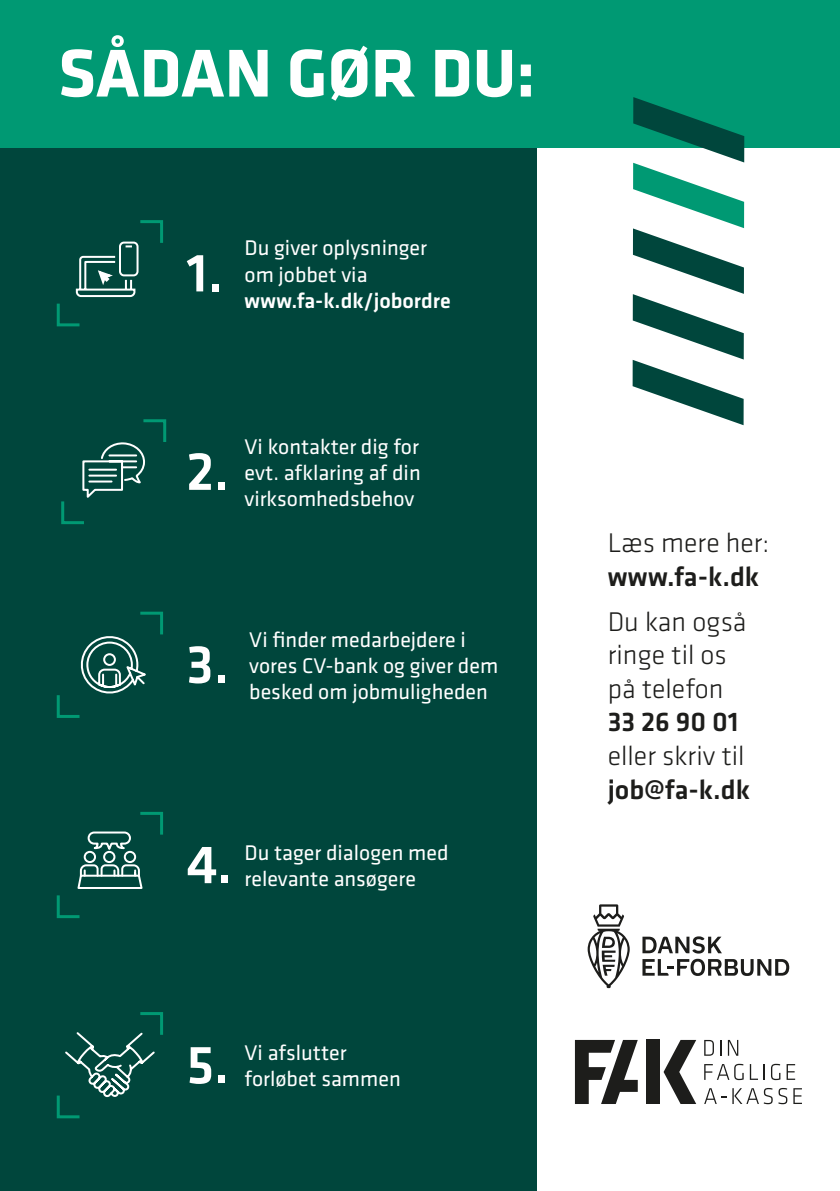
<style>
.page{position:relative;width:840px;height:1191px;background:#fff}
.page>*{position:absolute;margin:0;border:0;box-sizing:border-box;transform-origin:0 0}
.t1{font:700 70px "Klavika";color:#fff}
.t2{font:500 56px "Klavika";color:#fff}
.t3{font:300 28px/33.6px "Klavika";color:#1d1d1b}
.t4{font:500 28px "Klavika";color:#1d1d1b}
.t5{font:22px/26px "Klavika";color:#fff}
.t6{font:500 22px "Klavika";color:#fff}
</style>
<div class="page">
<div style="left:0;top:127px;width:536px;height:1064px;background:#00463c"></div>
<div style="left:0;top:0;width:839px;height:147px;background:#009973"></div>
<svg style="left:632px;top:97px;width:111px;height:328px"></svg>
<svg style="left:704px;top:1040px;width:9px;height:15px"></svg>
<svg style="left:720px;top:1040px;width:1px;height:15px"></svg>
<svg style="left:727px;top:1040px;width:10px;height:15px"></svg>
<svg style="left:704px;top:1063px;width:39px;height:17px"></svg>
<svg style="left:749px;top:1064px;width:8px;height:15px"></svg>
<svg style="left:763px;top:1064px;width:1px;height:15px"></svg>
<svg style="left:771px;top:1063px;width:9px;height:17px"></svg>
<svg style="left:786px;top:1064px;width:8px;height:15px"></svg>
<svg style="left:704px;top:1088px;width:22px;height:16px"></svg>
<svg style="left:732px;top:1088px;width:40px;height:16px"></svg>
<svg style="left:778px;top:1088px;width:8px;height:16px"></svg>
<svg style="left:793px;top:1088px;width:8px;height:16px"></svg>
<svg style="left:574px;top:1040px;width:63px;height:64px"></svg>
<div style="left:645px;top:1040px;width:14px;height:64px;background:#1d1d1b"></div>
<svg style="left:663px;top:1040px;width:32px;height:64px"></svg>
<div style="left:119px;top:242px;width:19px;height:34px;border:2px solid #fff;border-radius:4px"></div>
<svg style="left:125px;top:220px;width:38px;height:27px"></svg>
<svg style="left:56px;top:255px;width:80px;height:72px"></svg>
<svg style="left:61px;top:419px;width:106px;height:106px"></svg>
<svg style="left:56px;top:611px;width:107px;height:107px"></svg>
<svg style="left:56px;top:812px;width:107px;height:107px"></svg>
<svg style="left:56px;top:1012px;width:107px;height:107px"></svg>
<svg style="left:642px;top:936px;width:146px;height:40px"></svg>
<svg style="left:587px;top:904px;width:42px;height:84px"></svg>
<h1 class="t1" style="left:58px;top:23px;width:478px">SÅDAN GØR DU:</h1>
<h2 class="t2" style="left:186px;top:235px;width:38px">1.</h2>
<p class="t5" style="left:244px;top:234px;width:184px">Du giver oplysninger om jobbet via</p>
<p class="t6" style="left:244px;top:285px;width:208px">www.fa-k.dk/jobordre</p>
<h2 class="t2" style="left:186px;top:433px;width:45px">2.</h2>
<p class="t5" style="left:244px;top:433px;width:177px;text-align:justify">Vi kontakter dig for evt. afklaring af din virksomhedsbehov</p>
<h2 class="t2" style="left:186px;top:626px;width:44px">3.</h2>
<p class="t5" style="left:249px;top:626px;width:250px">Vi finder medarbejdere i vores CV-bank og giver dem besked om jobmuligheden</p>
<h2 class="t2" style="left:186px;top:826px;width:48px">4.</h2>
<p class="t5" style="left:244px;top:839px;width:205px">Du tager dialogen med relevante ansøgere</p>
<h2 class="t2" style="left:186px;top:1027px;width:45px">5.</h2>
<p class="t5" style="left:244px;top:1039px;width:158px">Vi afslutter forløbet sammen</p>
<p class="t3" style="left:607px;top:525px;width:163px">Læs mere her:</p>
<p class="t4" style="left:607px;top:557px;width:153px">www.fa-k.dk</p>
<p class="t3" style="left:607px;top:604px;width:140px">Du kan også ringe til os på telefon</p>
<p class="t4" style="left:607px;top:703px;width:132px">33 26 90 01</p>
<p class="t3" style="left:607px;top:738px;width:138px">eller skriv til</p>
<p class="t4" style="left:607px;top:770px;width:144px">job@fa-k.dk</p>
</div>
